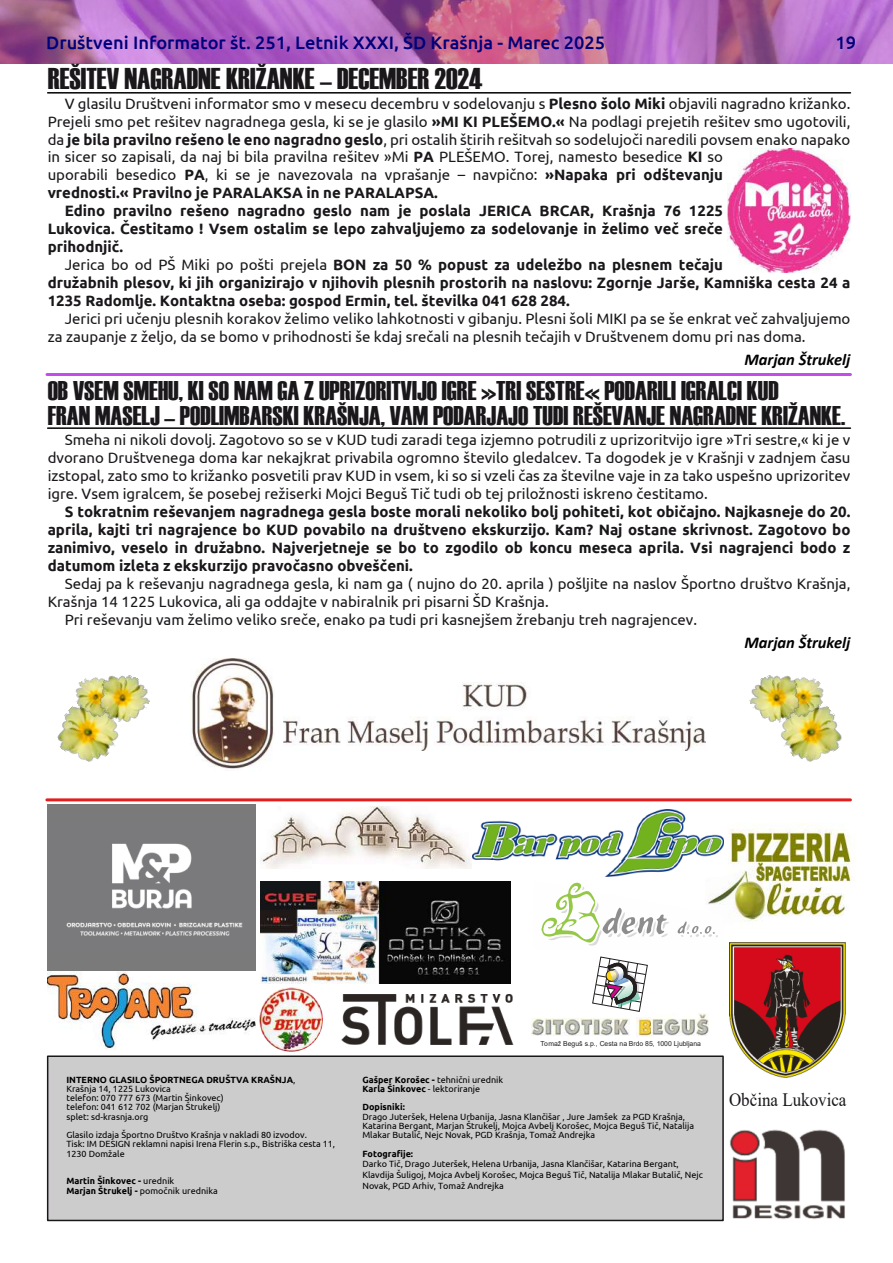
<style>
.page{position:relative;width:893px;height:1263px;background:#fff}
.page>*{position:absolute;margin:0;border:0;box-sizing:border-box;transform-origin:0 0}
.t1{font:30px "Haettenschweiler";color:#1a171b}
.t2{font:27px/25.5px "Haettenschweiler";color:#1a171b}
.t3{font:18.9px "Times New Roman";color:#1a171b;scale:.9 1}
.t4{font:500 18px "Ubuntu";color:#00007a}
.t5{font:italic 700 16.5px "Calibri";color:#000}
.t6{font:15px/18px "Ubuntu";color:#1a171b}
.t7{font:700 15px/18px "Ubuntu";color:#1a171b;text-align:justify}
.t8{font:9px/9.3px "Ubuntu";color:#000}
.t9{font:700 9px/9.3px "Ubuntu";color:#000}
.t10{font:6.9px "Arial";color:#231f20}
.s1{font-weight:700}
.s2{font-weight:400}
</style>
<div class="page">
<div style="left:48px;top:804px;width:208px;height:167px;background:#7b7a7b"></div>
<img style="left:705px;top:801px;width:151px;height:153px">
<div style="left:0;top:0;width:893px;height:64px;background:#c44ce8;opacity:.5"></div>
<hr style="left:0;top:0;width:1px;height:64px;background:#c44ce8;opacity:.5">
<img style="left:730px;top:1129px;width:115px;height:91px">
<img style="left:260px;top:807px;width:211px;height:62px">
<div style="left:47px;top:1055px;width:677px;height:166px;background:#ccc;border:2px solid #1a171b"></div>
<hr style="left:47px;top:798px;width:803px;height:3px;background:#e31d1c">
<img style="left:260px;top:881px;width:251px;height:102px">
<img style="left:66px;top:843px;width:177px;height:93px">
<img style="left:730px;top:943px;width:115px;height:134px">
<img style="left:341px;top:994px;width:172px;height:51px">
<img style="left:472px;top:810px;width:251px;height:66px">
<svg style="left:541px;top:881px;width:182px;height:68px"></svg>
<hr style="left:48px;top:92px;width:802px;height:2px;background:#000">
<hr style="left:48px;top:427px;width:802px;height:2px;background:#000">
<hr style="left:47px;top:373px;width:803px;height:3px;background:#c44ce8">
<img style="left:727px;top:149px;width:124px;height:123px">
<svg style="left:592px;top:957px;width:55px;height:54px"></svg>
<img style="left:637px;top:1017px;width:17px;height:19px">
<img style="left:652px;top:1013px;width:57px;height:22px">
<img style="left:531px;top:1018px;width:98px;height:17px">
<img style="left:259px;top:988px;width:63px;height:64px">
<img style="left:48px;top:971px;width:208px;height:79px">
<img style="left:191px;top:658px;width:83px;height:111px">
<img style="left:284px;top:682px;width:421px;height:68px">
<img style="left:57px;top:710px;width:62px;height:52px">
<img style="left:69px;top:678px;width:23px;height:43px">
<img style="left:92px;top:675px;width:58px;height:54px">
<img style="left:781px;top:709px;width:61px;height:53px">
<img style="left:806px;top:678px;width:23px;height:43px">
<img style="left:749px;top:675px;width:57px;height:54px">
<p class="t4" style="left:46px;top:35px;width:560px">Društveni Informator št. 251, Letnik XXXI, ŠD Krašnja - Marec 2025</p>
<p class="t4" style="left:836px;top:35px;width:22px">19</p>
<h1 class="t1" style="left:48px;top:68px;width:436px">REŠITEV NAGRADNE KRIŽANKE – DECEMBER 2024</h1>
<p class="t6" style="left:65px;top:96px;width:787px">V glasilu Društveni informator smo v mesecu decembru v sodelovanju s <span class="s1">Plesno šolo Miki</span> objavili nagradno križanko.</p>
<p class="t6" style="left:48px;top:114px;width:804px">Prejeli smo pet rešitev nagradnega gesla, ki se je glasilo <span class="s1">»MI KI PLEŠEMO.«</span> Na podlagi prejetih rešitev smo ugotovili,</p>
<p class="t6" style="left:48px;top:132px;width:804px">da <span class="s1">je bila pravilno rešeno le eno nagradno geslo</span>, pri ostalih štirih rešitvah so sodelujoči naredili povsem enako napako</p>
<p class="t6" style="left:48px;top:148px;width:677px">in sicer so zapisali, da naj bi bila pravilna rešitev »Mi <span class="s1">PA</span> PLEŠEMO. Torej, namesto besedice <span class="s1">KI</span> so</p>
<p class="t6" style="left:48px;top:166px;width:677px">uporabili besedico <span class="s1">PA</span>, ki se je navezovala na vprašanje – navpično: <span class="s1">»Napaka pri odštevanju</span></p>
<p class="t7" style="left:48px;top:184px;width:392px">vrednosti.« Pravilno je PARALAKSA in ne PARALAPSA.</p>
<p class="t7" style="left:65px;top:202px;width:660px">Edino pravilno rešeno nagradno geslo nam je poslala JERICA BRCAR, Krašnja 76 1225</p>
<p class="t7" style="left:48px;top:220px;width:677px">Lukovica. Čestitamo ! Vsem ostalim se lepo zahvaljujemo za sodelovanje in želimo več sreče</p>
<p class="t7" style="left:48px;top:238px;width:77px">prihodnjič.</p>
<p class="t7" style="left:65px;top:256px;width:660px"><span class="s2">Jerica bo od PŠ Miki po pošti prejela</span> BON za 50 % popust za udeležbo na plesnem tečaju</p>
<p class="t7" style="left:48px;top:274px;width:804px">družabnih plesov, ki jih organizirajo v njihovih plesnih prostorih na naslovu: Zgornje Jarše, Kamniška cesta 24 a</p>
<p class="t7" style="left:48px;top:292px;width:524px">1235 Radomlje. Kontaktna oseba: gospod Ermin, tel. številka 041 628 284.</p>
<p class="t6" style="left:48px;top:310px;width:804px;text-indent:17px">Jerici pri učenju plesnih korakov želimo veliko lahkotnosti v gibanju. Plesni šoli MIKI pa se še enkrat več zahvaljujemo za zaupanje z željo, da se bomo v prihodnosti še kdaj srečali na plesnih tečajih v Društvenem domu pri nas doma.</p>
<p class="t5" style="left:744px;top:352px;width:108px">Marjan Štrukelj</p>
<h2 class="t2" style="left:48px;top:379px;width:799px">OB VSEM SMEHU, KI SO NAM GA Z UPRIZORITVIJO IGRE »TRI SESTRE« PODARILI IGRALCI KUD<br>FRAN MASELJ – PODLIMBARSKI KRAŠNJA, VAM PODARJAJO TUDI REŠEVANJE NAGRADNE KRIŽANKE.</h2>
<p class="t6" style="left:48px;top:431px;width:804px;text-align:justify;text-indent:17px">Smeha ni nikoli dovolj. Zagotovo so se v KUD tudi zaradi tega izjemno potrudili z uprizoritvijo igre »Tri sestre,« ki je v dvorano Društvenega doma kar nekajkrat privabila ogromno število gledalcev. Ta dogodek je v Krašnji v zadnjem času izstopal, zato smo to križanko posvetili prav KUD in vsem, ki so si vzeli čas za številne vaje in za tako uspešno uprizoritev igre. Vsem igralcem, še posebej režiserki Mojci Beguš Tič tudi ob tej priložnosti iskreno čestitamo.</p>
<p class="t7" style="left:48px;top:503px;width:804px;text-indent:17px">S tokratnim reševanjem nagradnega gesla boste morali nekoliko bolj pohiteti, kot običajno. Najkasneje do 20. aprila, kajti tri nagrajence bo KUD povabilo na društveno ekskurzijo. Kam? Naj ostane skrivnost. Zagotovo bo zanimivo, veselo in družabno. Najverjetneje se bo to zgodilo ob koncu meseca aprila. Vsi nagrajenci bodo z datumom izleta z ekskurzijo pravočasno obveščeni.</p>
<p class="t6" style="left:65px;top:575px;width:787px">Sedaj pa k reševanju nagradnega gesla, ki nam ga ( nujno do 20. aprila ) pošljite na naslov Športno društvo Krašnja,</p>
<p class="t6" style="left:48px;top:593px;width:503px">Krašnja 14 1225 Lukovica, ali ga oddajte v nabiralnik pri pisarni ŠD Krašnja.</p>
<p class="t6" style="left:65px;top:611px;width:634px">Pri reševanju vam želimo veliko sreče, enako pa tudi pri kasnejšem žrebanju treh nagrajencev.</p>
<p class="t5" style="left:744px;top:635px;width:108px">Marjan Štrukelj</p>
<p class="t8" style="left:66px;top:1075px;width:230px"><span class="s1">INTERNO GLASILO ŠPORTNEGA DRUŠTVA KRAŠNJA</span>, Krašnja 14, 1225 Lukovica<br>telefon: 070 777 673 (Martin Šinkovec)<br>telefon: 041 612 702 (Marjan Štrukelj)<br>splet: sd-krasnja.org</p>
<p class="t8" style="left:66px;top:1131px;width:270px">Glasilo izdaja Športno Društvo Krašnja v nakladi 80 izvodov.<br>Tisk: IM DESIGN reklamni napisi Irena Flerin s.p., Bistriška cesta 11,<br>1230 Domžale</p>
<p class="t9" style="left:66px;top:1177px;width:153px">Martin Šinkovec - <span class="s2">urednik<br></span>Marjan Štrukelj - <span class="s2">pomočnik urednika</span></p>
<p class="t10" style="left:540px;top:1041px;width:162px">Tomaž Beguš s.p., Cesta na Brdo 85, 1000 Ljubljana</p>
<p class="t8" style="left:362px;top:1075px;width:142px"><span class="s1">Gašper Korošec -</span> tehnični urednik<br><span class="s1">Karla Šinkovec</span> - lektoriranje</p>
<p class="t9" style="left:362px;top:1103px;width:44px">Dopisniki:</p>
<p class="t8" style="left:362px;top:1112px;width:333px">Drago Juteršek, Helena Urbanija, Jasna Klančišar , Jure Jamšek za PGD Krašnja,<br>Katarina Bergant, Marjan Štrukelj, Mojca Avbelj Korošec, Mojca Beguš Tič, Natalija<br>Mlakar Butalič, Nejc Novak, PGD Krašnja, Tomaž Andrejka</p>
<p class="t9" style="left:362px;top:1149px;width:52px">Fotografije:</p>
<p class="t8" style="left:362px;top:1159px;width:342px;line-height:10.6px">Darko Tič, Drago Juteršek, Helena Urbanija, Jasna Klančišar, Katarina Bergant,<br>Klavdija Šuligoj, Mojca Avbelj Korošec, Mojca Beguš Tič, Natalija Mlakar Butalič, Nejc<br>Novak, PGD Arhiv, Tomaž Andrejka</p>
<p class="t3" style="left:729px;top:1093px;width:132px">Občina Lukovica</p>
</div>
